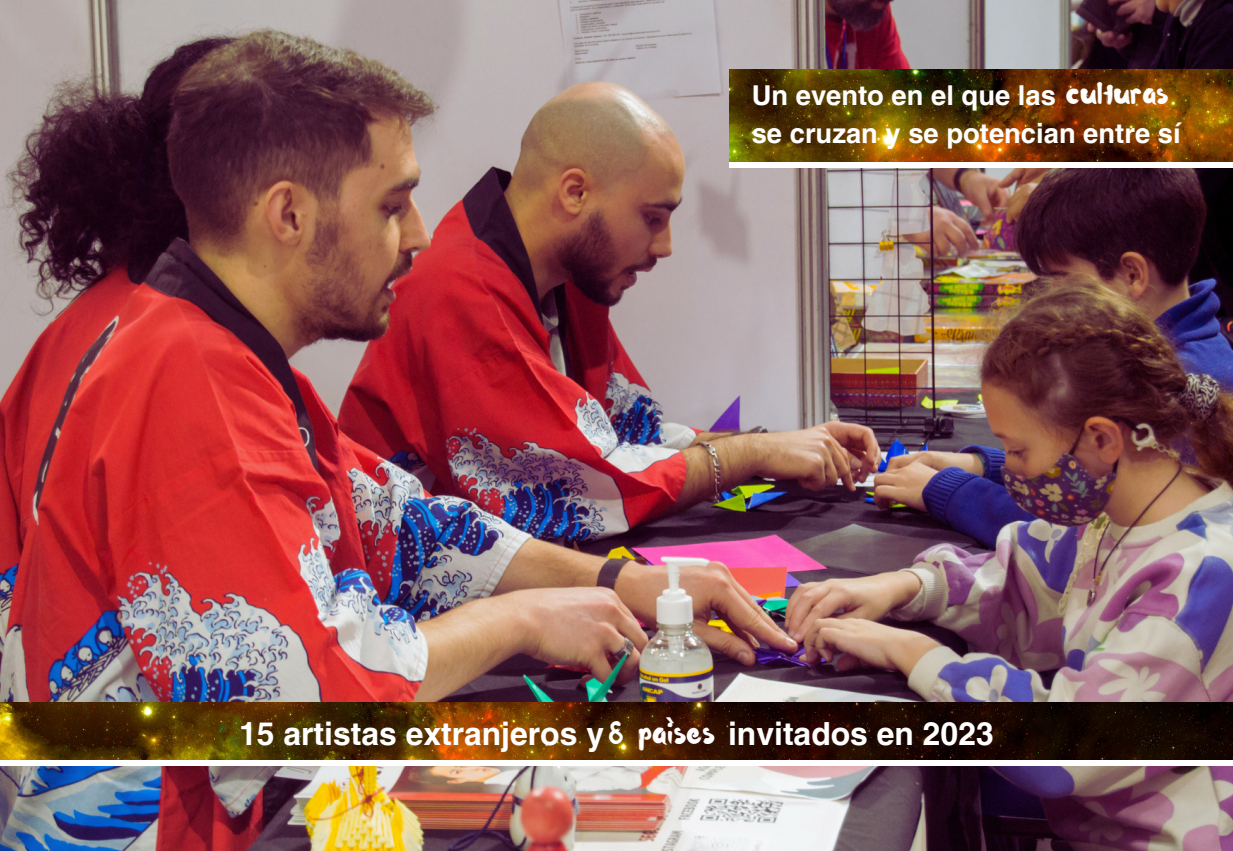
<style>
.page{position:relative;width:1233px;height:851px;background:#fff}
.page>*{position:absolute;margin:0;border:0;box-sizing:border-box;transform-origin:0 0}
.t1{font:37.5px "Noto Sans";color:#fff}
.t2{font:700 31.95px "Helvetica LT Pro";color:#fff}
.t3{font:31.5px "Waterlily";letter-spacing:.015em;color:#fff}
.t4{font:700 27.45px/38.2px "Helvetica LT Pro";color:#fff}
.s1{font-family:"Waterlily";font-weight:400;font-size:33px}
</style>
<div class="page">
<img style="left:0;top:0;width:1233px;height:850px">
<img style="left:730px;top:70px;width:503px;height:92px">
<img style="left:0;top:702px;width:1233px;height:58px">
<div style="left:730px;top:162px;width:503px;height:6px;background:#fff"></div>
<div style="left:0;top:760px;width:1233px;height:5px;background:#fff"></div>
<p class="t3" style="left:1066px;top:73px;width:104px">culturas</p>
<p class="t4" style="left:752px;top:78px;width:430px">Un evento en el que las<br>se cruzan y se potencian entre sí</p>
<p class="t1" style="left:665px;top:705px;width:12px">`</p>
<p class="t2" style="left:239px;top:721px;width:756px">15 artistas extranjeros y <span class="s1">8 paises</span> invitados en 2023</p>
</div>
